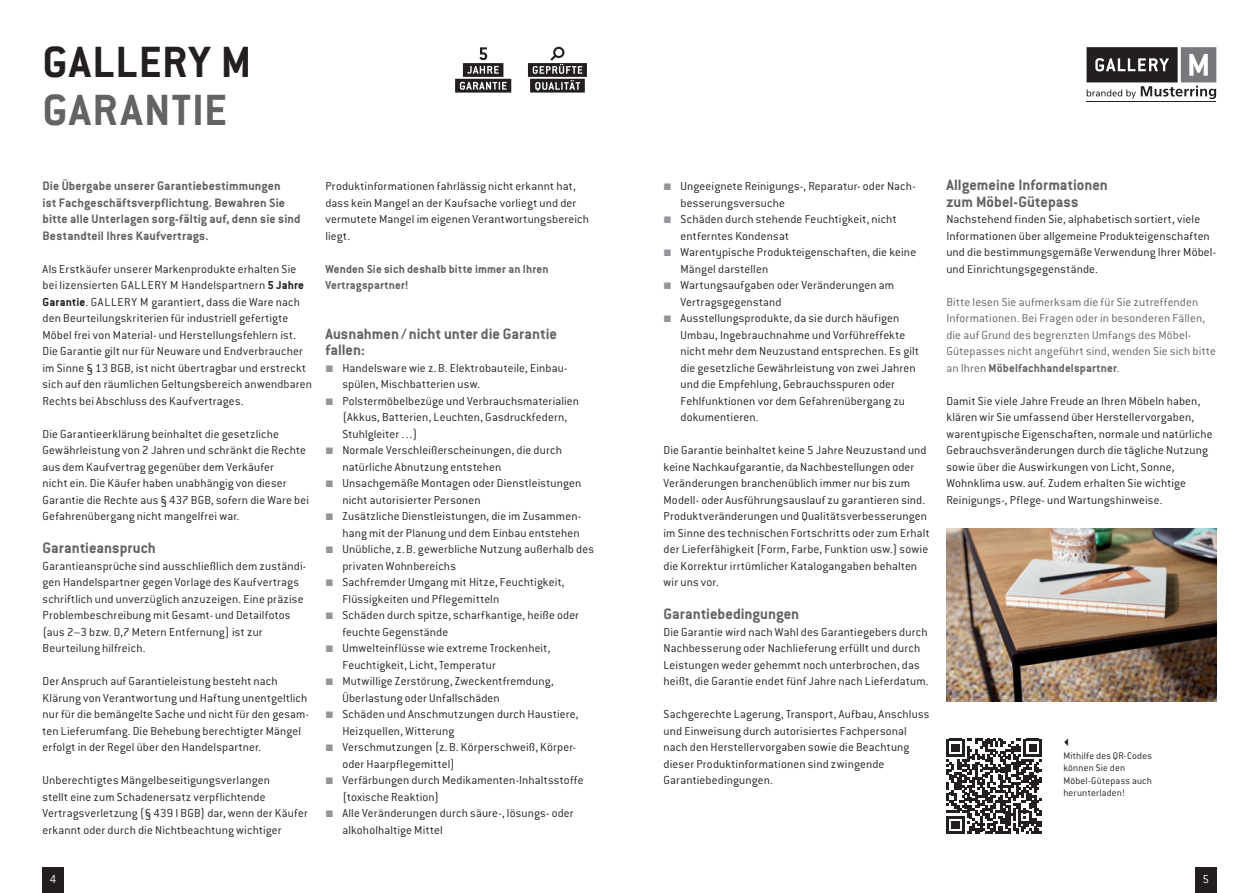
<style>
.page{position:relative;width:1259px;height:893px;background:#fff}
.page>*{position:absolute;margin:0;border:0;box-sizing:border-box;transform-origin:0 0}
.t1{font:700 48px "Conduit ITC Std";letter-spacing:.025em;color:#231f20}
.t2{font:700 48px "Conduit ITC Std";letter-spacing:.03em;color:#636366}
.t3{font:700 16.5px/16.5px "Conduit ITC Std";color:#636366}
.t4{font:700 13.5px/16.5px "Conduit ITC Std";letter-spacing:.01em;color:#636366}
.t5{font:300 12.75px/16.5px "Conduit ITC Std";letter-spacing:.01em;color:#231f20}
.t6{font:300 12.75px/16.5px "Conduit ITC Std";letter-spacing:.01em;color:#636366}
.t7{font:700 12.75px/16.5px "Conduit ITC Std";letter-spacing:.01em;color:#636366}
.t8{font:300 12.75px "Conduit ITC Std";color:#fff}
.t9{font:300 10.5px/12.6px "Conduit ITC Std";letter-spacing:.02em;color:#231f20}
.s1{font-weight:700}
</style>
<div class="page">
<div style="left:43px;top:867px;width:21px;height:26px;background:#231f20"></div>
<div style="left:1195px;top:867px;width:21px;height:26px;background:#231f20"></div>
<svg style="left:1086px;top:47px;width:130px;height:52px"></svg>
<hr style="left:1086px;top:101px;width:130px;height:1px;background:#231f20">
<img style="left:946px;top:529px;width:270px;height:173px">
<svg style="left:946px;top:739px;width:95px;height:95px"></svg>
<svg style="left:455px;top:47px;width:56px;height:46px"></svg>
<svg style="left:528px;top:47px;width:59px;height:46px"></svg>
<h1 class="t1" style="left:43px;top:33px;width:210px">GALLERY M</h1>
<h1 class="t2" style="left:43px;top:81px;width:186px">GARANTIE</h1>
<p class="t4" style="left:43px;top:178px;width:259px">Die Übergabe unserer Garantiebestimmungen<br>ist Fachgeschäftsverpflichtung. Bewahren Sie bitte alle Unterlagen sorg-fältig auf, denn sie sind Bestandteil Ihres Kaufvertrags.</p>
<p class="t5" style="left:43px;top:260px;width:271px">Als Erstkäufer unserer Markenprodukte erhalten Sie bei lizensierten GALLERY M Handelspartnern <span class="s1">5 Jahre Garantie</span>. GALLERY M garantiert, dass die Ware nach den Beurteilungskriterien für industriell gefertigte Möbel frei von Material- und Herstellungsfehlern ist.<br>Die Garantie gilt nur für Neuware und Endverbraucher im Sinne § 13 BGB, ist nicht übertragbar und erstreckt sich auf den räumlichen Geltungsbereich anwendbaren Rechts bei Abschluss des Kaufvertrages.</p>
<p class="t5" style="left:43px;top:425px;width:268px">Die Garantieerklärung beinhaltet die gesetzliche Gewährleistung von 2 Jahren und schränkt die Rechte aus dem Kaufvertrag gegenüber dem Verkäufer<br>nicht ein. Die Käufer haben unabhängig von dieser Garantie die Rechte aus § 437 BGB, sofern die Ware bei Gefahrenübergang nicht mangelfrei war.</p>
<p class="t3" style="left:43px;top:540px;width:115px">Garantieanspruch</p>
<p class="t5" style="left:43px;top:557px;width:265px">Garantieansprüche sind ausschließlich dem zuständi&shy;gen Handelspartner gegen Vorlage des Kaufvertrags schriftlich und unverzüglich anzuzeigen. Eine präzise Problembeschreibung mit Gesamt- und Detailfotos (aus 2–3 bzw. 0,7 Metern Entfernung) ist zur Beurteilung hilfreich.</p>
<p class="t5" style="left:43px;top:673px;width:268px">Der Anspruch auf Garantieleistung besteht nach Klärung von Verantwortung und Haftung unentgeltlich nur für die bemängelte Sache und nicht für den gesam&shy;ten Lieferumfang. Die Behebung berechtigter Mängel erfolgt in der Regel über den Handelspartner.</p>
<p class="t5" style="left:43px;top:772px;width:267px">Unberechtigtes Mängelbeseitigungsverlangen<br>stellt eine zum Schadenersatz verpflichtende Vertragsverletzung (§ 439 I BGB) dar, wenn der Käufer erkannt oder durch die Nichtbeachtung wichtiger</p>
<p class="t5" style="left:325px;top:178px;width:265px">Produktinformationen fahrlässig nicht erkannt hat, dass kein Mangel an der Kaufsache vorliegt und der vermutete Mangel im eigenen Verantwortungsbereich liegt.</p>
<p class="t7" style="left:325px;top:260px;width:225px">Wenden Sie sich deshalb bitte immer an Ihren<br>Vertragspartner!</p>
<p class="t3" style="left:325px;top:325px;width:233px">Ausnahmen / nicht unter die Garantie fallen:</p>
<p class="t5" style="left:342px;top:359px;width:253px">Handelsware wie z.B. Elektrobauteile, Einbau&shy;spülen, Mischbatterien usw.<br>Polstermöbelbezüge und Verbrauchsmaterialien (Akkus, Batterien, Leuchten, Gasdruckfedern, Stuhlgleiter…)<br>Normale Verschleißerscheinungen, die durch natürliche Abnutzung entstehen<br>Unsachgemäße Montagen oder Dienstleistungen nicht autorisierter Personen<br>Zusätzliche Dienstleistungen, die im Zusammen&shy;hang mit der Planung und dem Einbau entstehen Unübliche, z.B. gewerbliche Nutzung außerhalb des privaten Wohnbereichs<br>Sachfremder Umgang mit Hitze, Feuchtigkeit, Flüssigkeiten und Pflegemitteln<br>Schäden durch spitze, scharfkantige, heiße oder feuchte Gegenstände<br>Umwelteinflüsse wie extreme Trockenheit, Feuchtigkeit, Licht, Temperatur<br>Mutwillige Zerstörung, Zweckentfremdung, Überlastung oder Unfallschäden<br>Schäden und Anschmutzungen durch Haustiere, Heizquellen, Witterung<br>Verschmutzungen (z.B. Körperschweiß, Körper&shy;oder Haarpflegemittel)<br>Verfärbungen durch Medikamenten-Inhaltsstoffe (toxische Reaktion)<br>Alle Veränderungen durch säure-, lösungs- oder alkoholhaltige Mittel</p>
<p class="t5" style="left:680px;top:178px;width:240px">Ungeeignete Reinigungs-, Reparatur- oder Nach&shy;besserungsversuche<br>Schäden durch stehende Feuchtigkeit, nicht entferntes Kondensat<br>Warentypische Produkteigenschaften, die keine Mängel darstellen<br>Wartungsaufgaben oder Veränderungen am Vertragsgegenstand<br>Ausstellungsprodukte, da sie durch häufigen Umbau, Ingebrauchnahme und Vorführeffekte nicht mehr dem Neuzustand entsprechen. Es gilt die gesetzliche Gewährleistung von zwei Jahren und die Empfehlung, Gebrauchsspuren oder Fehlfunktionen vor dem Gefahrenübergang zu dokumentieren.</p>
<p class="t5" style="left:663px;top:442px;width:268px">Die Garantie beinhaltet keine 5 Jahre Neuzustand und keine Nachkaufgarantie, da Nachbestellungen oder Veränderungen branchenüblich immer nur bis zum Modell- oder Ausführungsauslauf zu garantieren sind.<br>Produktveränderungen und Qualitätsverbesserungen im Sinne des technischen Fortschritts oder zum Erhalt der Lieferfähigkeit (Form, Farbe, Funktion usw.) sowie die Korrektur irrtümlicher Katalogangaben behalten wir uns vor.</p>
<p class="t3" style="left:663px;top:606px;width:137px">Garantiebedingungen</p>
<p class="t5" style="left:663px;top:623px;width:266px">Die Garantie wird nach Wahl des Garantiegebers durch Nachbesserung oder Nachlieferung erfüllt und durch Leistungen weder gehemmt noch unterbrochen, das heißt, die Garantie endet fünf Jahre nach Lieferdatum.</p>
<p class="t5" style="left:663px;top:706px;width:267px">Sachgerechte Lagerung, Transport, Aufbau, Anschluss und Einweisung durch autorisiertes Fachpersonal nach den Herstellervorgaben sowie die Beachtung dieser Produktinformationen sind zwingende Garantiebedingungen.</p>
<p class="t3" style="left:946px;top:177px;width:163px">Allgemeine Informationen zum Möbel-Gütepass</p>
<p class="t5" style="left:946px;top:211px;width:271px">Nachstehend finden Sie, alphabetisch sortiert, viele Informationen über allgemeine Produkteigenschaften und die bestimmungsgemäße Verwendung Ihrer Möbel&shy;und Einrichtungsgegenstände.</p>
<p class="t6" style="left:946px;top:293px;width:271px">Bitte lesen Sie aufmerksam die für Sie zutreffenden Informationen. Bei Fragen oder in besonderen Fällen, die auf Grund des begrenzten Umfangs des Möbel-Gütepasses nicht angeführt sind, wenden Sie sich bitte an Ihren <span class="s1">Möbelfachhandelspartner</span>.</p>
<p class="t5" style="left:946px;top:392px;width:268px">Damit Sie viele Jahre Freude an Ihren Möbeln haben, klären wir Sie umfassend über Herstellervorgaben, warentypische Eigenschaften, normale und natürliche Gebrauchsveränderungen durch die tägliche Nutzung sowie über die Auswirkungen von Licht, Sonne, Wohnklima usw. auf. Zudem erhalten Sie wichtige Reinigungs-, Pflege- und Wartungshinweise.</p>
<p class="t9" style="left:1063px;top:749px;width:90px">Mithilfe des QR-Codes können Sie den<br>Möbel-Gütepass auch herunterladen!</p>
<p class="t8" style="left:50px;top:871px;width:8px">4</p>
<p class="t8" style="left:1202px;top:871px;width:8px">5</p>
</div>
